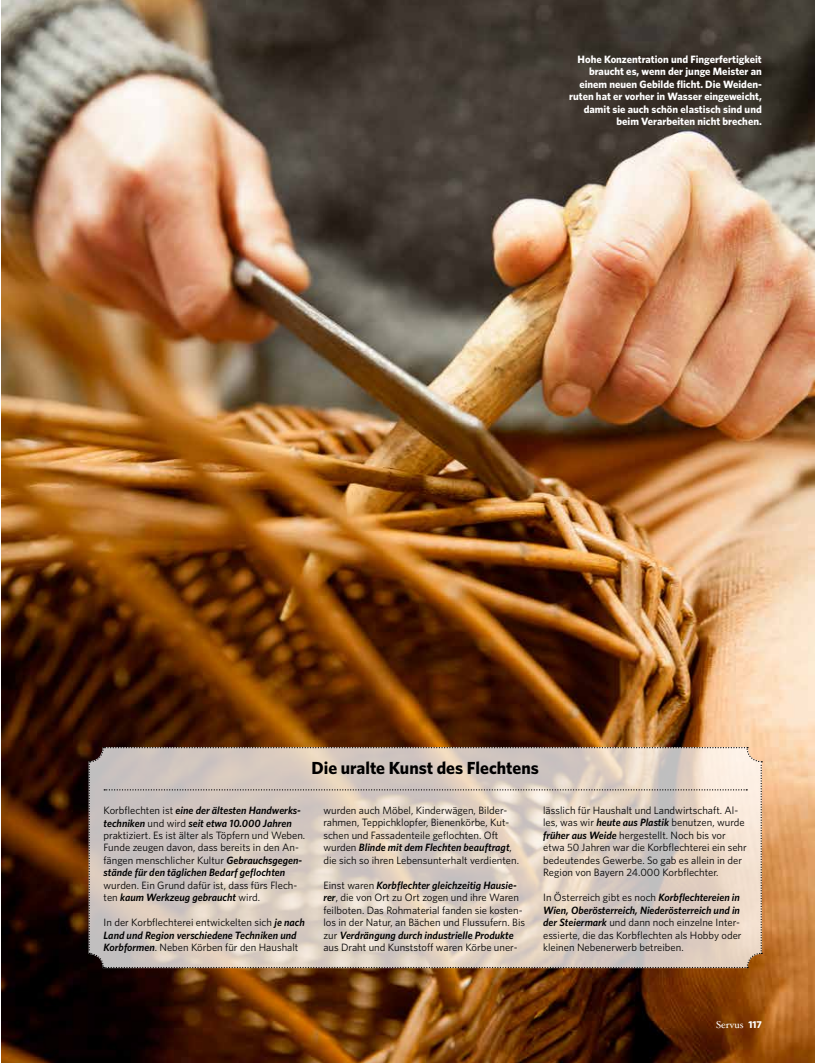
<style>
.page{position:relative;width:815px;height:1063px;background:#fff}
.page>*{position:absolute;margin:0;border:0;box-sizing:border-box;transform-origin:0 0}
.t1{font:700 17.5px "Whitney";color:#000}
.t2{font:10.62px/12.5px "Whitney";color:#000}
.t3{font:700 10.62px/12.5px "Whitney";color:#fff;text-align:right}
.t4{font:10px "Hoefler Txt";letter-spacing:-.005em;color:#fff}
.s1{font-weight:600;font-style:italic}
.s2{font-family:"Whitney";font-weight:700}
</style>
<div class="page">
<img style="left:1px;top:0;width:814px;height:1063px">
<svg style="left:89px;top:747px;width:673px;height:221px;background:#d8cbc1"></svg>
<p class="t3" style="left:569px;top:53px;width:194px">Hohe Konzentration und Fingerfertigkeit braucht es, wenn der junge Meister an einem neuen Gebilde flicht. Die Weiden&shy;ruten hat er vorher in Wasser eingeweicht, damit sie auch schön elastisch sind und beim Verarbeiten nicht brechen.</p>
<h1 class="t1" style="left:311px;top:756px;width:229px">Die uralte Kunst des Flechtens</h1>
<p class="t2" style="left:104px;top:804px;width:203px">Korbflechten ist <span class="s1">eine der ältesten Handwerks&shy;techniken</span> und wird <span class="s1">seit etwa 10.000 Jahren </span>praktiziert. Es ist älter als Töpfern und Weben.<br>Funde zeugen davon, dass bereits in den An&shy;fängen menschlicher Kultur <span class="s1">Gebrauchsgegen&shy;stände für den täglichen Bedarf geflochten</span></p>
<p class="t2" style="left:104px;top:879px;width:195px">wurden. Ein Grund dafür ist, dass fürs Flech&shy;ten <span class="s1">kaum Werkzeug gebraucht</span> wird.</p>
<p class="t2" style="left:104px;top:916px;width:203px">In der Korbflechterei entwickelten sich <span class="s1">je nach<br>Land und Region verschiedene Techniken und<br>Korbformen</span>. Neben Körben für den Haushalt</p>
<p class="t2" style="left:323px;top:804px;width:197px">wurden auch Möbel, Kinderwägen, Bilder&shy;rahmen, Teppichklopfer, Bienenkörbe, Kut&shy;schen und Fassadenteile geflochten. Oft wurden <span class="s1">Blinde mit dem Flechten beauftragt</span>, die sich so ihren Lebensunterhalt verdienten.</p>
<p class="t2" style="left:323px;top:879px;width:203px">Einst waren <span class="s1">Korbflechter gleichzeitig Hausie&shy;rer</span>, die von Ort zu Ort zogen und ihre Waren feilboten. Das Rohmaterial fanden sie kosten&shy;los in der Natur, an Bächen und Flussufern. Bis zur <span class="s1">Verdrängung durch industrielle Produkte </span>aus Draht und Kunststoff waren Körbe uner-</p>
<p class="t2" style="left:543px;top:804px;width:205px">lässlich für Haushalt und Landwirtschaft. Al&shy;les, was wir <span class="s1">heute aus Plastik</span> benutzen, wurde <span class="s1">früher aus Weide</span> hergestellt. Noch bis vor etwa 50 Jahren war die Korbflechterei ein sehr bedeutendes Gewerbe. So gab es allein in der Region von Bayern 24.000 Korbflechter.</p>
<p class="t2" style="left:543px;top:891px;width:200px">In Österreich gibt es noch <span class="s1">Korbflechtereien in Wien, Oberösterreich, Niederösterreich und in der Steiermark</span> und dann noch einzelne Inter&shy;essierte, die das Korbflechten als Hobby oder kleinen Nebenerwerb betreiben.</p>
<p class="t4" style="left:716px;top:1017px;width:47px">Servus <span class="s2">117</span></p>
</div>
